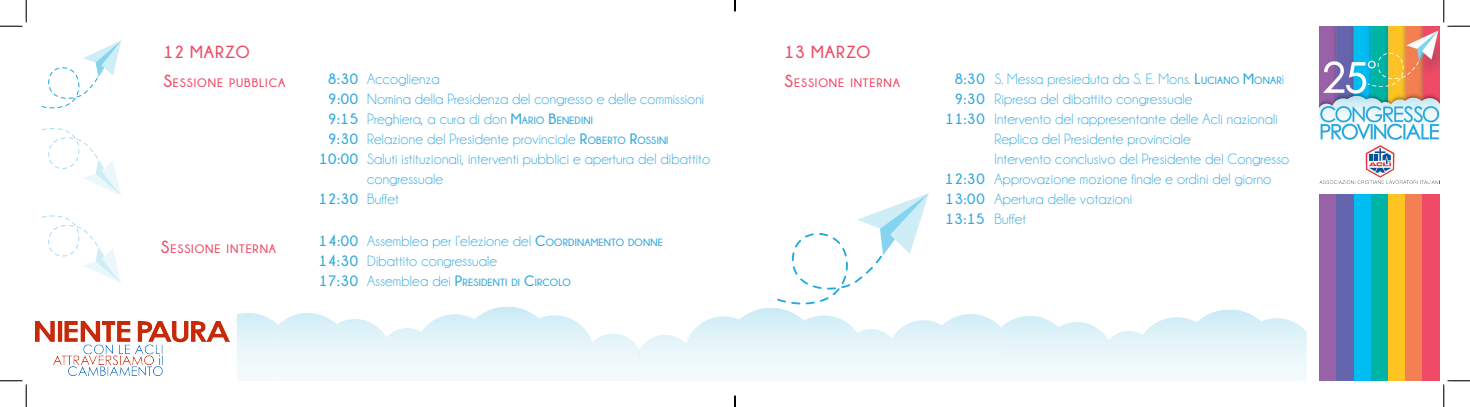
<style>
.page{position:relative;width:1470px;height:407px;background:#fff}
.page>*{position:absolute;margin:0;border:0;box-sizing:border-box;transform-origin:0 0}
.t1{font:700 17.5px "Champagne&Limousines";letter-spacing:.05em;color:#ef4b66}
.t2{font:15px/20px "Champagne&Limousines";letter-spacing:.01em;color:#33a9dc}
.t3{font:700 15px/20px "Champagne&Limousines";letter-spacing:.05em;color:#33a9dc;text-align:right}
.t4{font:700 12.25px "Champagne&Limousines";letter-spacing:.07em;color:#ef4b66}
.t5{font:700 10.5px "Champagne&Limousines";letter-spacing:.015em;color:#33a9dc}
.s1{font-size:17.5px}
.s2{font-weight:700}
.s3{font-weight:700;font-size:10.5px}
.s4{font-weight:400;font-size:15px}
.s5{font-size:15px}
</style>
<div class="page">
<div style="left:1320px;top:194px;width:17px;height:187px;background:#9861a8"></div>
<div style="left:1337px;top:194px;width:17px;height:187px;background:#6365ae"></div>
<div style="left:1354px;top:194px;width:17px;height:187px;background:#00bcf1"></div>
<div style="left:1371px;top:194px;width:17px;height:187px;background:#00b4a5"></div>
<div style="left:1388px;top:194px;width:17px;height:187px;background:#fec422"></div>
<div style="left:1405px;top:194px;width:17px;height:187px;background:#f47f52"></div>
<div style="left:1422px;top:194px;width:17px;height:187px;background:#ef4b66"></div>
<svg style="left:42px;top:40px;width:79px;height:68px"></svg>
<svg style="left:42px;top:128px;width:79px;height:68px"></svg>
<svg style="left:640px;top:308px;width:360px;height:70px"></svg>
<svg style="left:278px;top:307px;width:362px;height:74px"></svg>
<svg style="left:237px;top:313px;width:41px;height:64px"></svg>
<svg style="left:1000px;top:310px;width:307px;height:70px"></svg>
<img style="left:36px;top:321px;width:193px;height:54px">
<svg style="left:777px;top:193px;width:152px;height:111px"></svg>
<svg style="left:42px;top:215px;width:79px;height:68px"></svg>
<img style="left:1320px;top:26px;width:119px;height:157px">
<svg style="left:0;top:0;width:27px;height:27px"></svg>
<svg style="left:0;top:380px;width:27px;height:27px"></svg>
<svg style="left:1443px;top:0;width:27px;height:27px"></svg>
<svg style="left:1443px;top:380px;width:27px;height:27px"></svg>
<svg style="left:734px;top:0;width:2px;height:11px"></svg>
<svg style="left:734px;top:396px;width:2px;height:11px"></svg>
<p class="t1" style="left:163px;top:42px;width:88px">12 MARZO</p>
<p class="t4" style="left:163px;top:76px;width:123px"><span class="s1">S</span>ESSIONE PUBBLICA</p>
<p class="t3" style="left:328px;top:68px;width:31px">8:30</p>
<p class="t3" style="left:328px;top:88px;width:31px">9:00</p>
<p class="t3" style="left:328px;top:108px;width:32px">9:15</p>
<p class="t3" style="left:328px;top:128px;width:31px">9:30</p>
<p class="t3" style="left:319px;top:148px;width:41px">10:00</p>
<p class="t3" style="left:319px;top:188px;width:41px">12:30</p>
<p class="t2" style="left:367px;top:69px;width:74px">Accoglienza</p>
<p class="t2" style="left:367px;top:89px;width:339px">Nomina della Presidenza del congresso e delle commissioni</p>
<p class="t2" style="left:367px;top:109px;width:227px">Preghiera, a cura di don <span class="s2">M</span><span class="s3">ARIO</span> <span class="s2">B</span><span class="s3">ENEDINI</span></p>
<p class="t2" style="left:367px;top:129px;width:303px">Relazione del Presidente provinciale <span class="s2">R</span><span class="s3">OBERTO</span> <span class="s2">R</span><span class="s3">OSSINI</span></p>
<p class="t2" style="left:367px;top:149px;width:345px">Saluti istituzionali, interventi pubblici e apertura del dibattito congressuale</p>
<p class="t2" style="left:367px;top:189px;width:33px">Buffet</p>
<p class="t3" style="left:319px;top:230px;width:41px">14:00</p>
<p class="t3" style="left:319px;top:250px;width:41px">14:30</p>
<p class="t3" style="left:319px;top:270px;width:41px">17:30</p>
<p class="t4" style="left:161px;top:242px;width:117px"><span class="s1">S</span>ESSIONE INTERNA</p>
<p class="t2" style="left:367px;top:231px;width:297px">Assemblea per l’elezione del <span class="s2">C</span><span class="s3">OORDINAMENTO DONNE</span></p>
<p class="t2" style="left:367px;top:251px;width:132px">Dibattito congressuale</p>
<p class="t5" style="left:367px;top:276px;width:205px"><span class="s4">Assemblea dei</span> <span class="s5">P</span>RESIDENTI DI <span class="s5">C</span>IRCOLO</p>
<p class="t1" style="left:785px;top:42px;width:87px">13 MARZO</p>
<p class="t4" style="left:785px;top:76px;width:117px"><span class="s1">S</span>ESSIONE INTERNA</p>
<p class="t3" style="left:955px;top:68px;width:31px">8:30</p>
<p class="t3" style="left:945px;top:88px;width:41px">9:30<br>11:30</p>
<p class="t3" style="left:945px;top:168px;width:41px">12:30</p>
<p class="t3" style="left:946px;top:188px;width:41px">13:00</p>
<p class="t3" style="left:945px;top:208px;width:41px">13:15</p>
<p class="t2" style="left:994px;top:69px;width:291px">S. Messa presieduta da S. E. Mons. <span class="s2">L</span><span class="s3">UCIANO</span> <span class="s2">M</span><span class="s3">ONAR</span>i</p>
<p class="t2" style="left:994px;top:89px;width:199px">Ripresa del dibattito congressuale</p>
<p class="t2" style="left:994px;top:109px;width:285px">Intervento del rappresentante delle Acli nazionali</p>
<p class="t2" style="left:994px;top:129px;width:198px">Replica del Presidente provinciale</p>
<p class="t2" style="left:994px;top:149px;width:296px">Intervento conclusivo del Presidente del Congresso</p>
<p class="t2" style="left:994px;top:169px;width:278px">Approvazione mozione finale e ordini del giorno</p>
<p class="t2" style="left:994px;top:189px;width:139px">Apertura delle votazioni</p>
<p class="t2" style="left:994px;top:209px;width:33px">Buffet</p>
</div>
